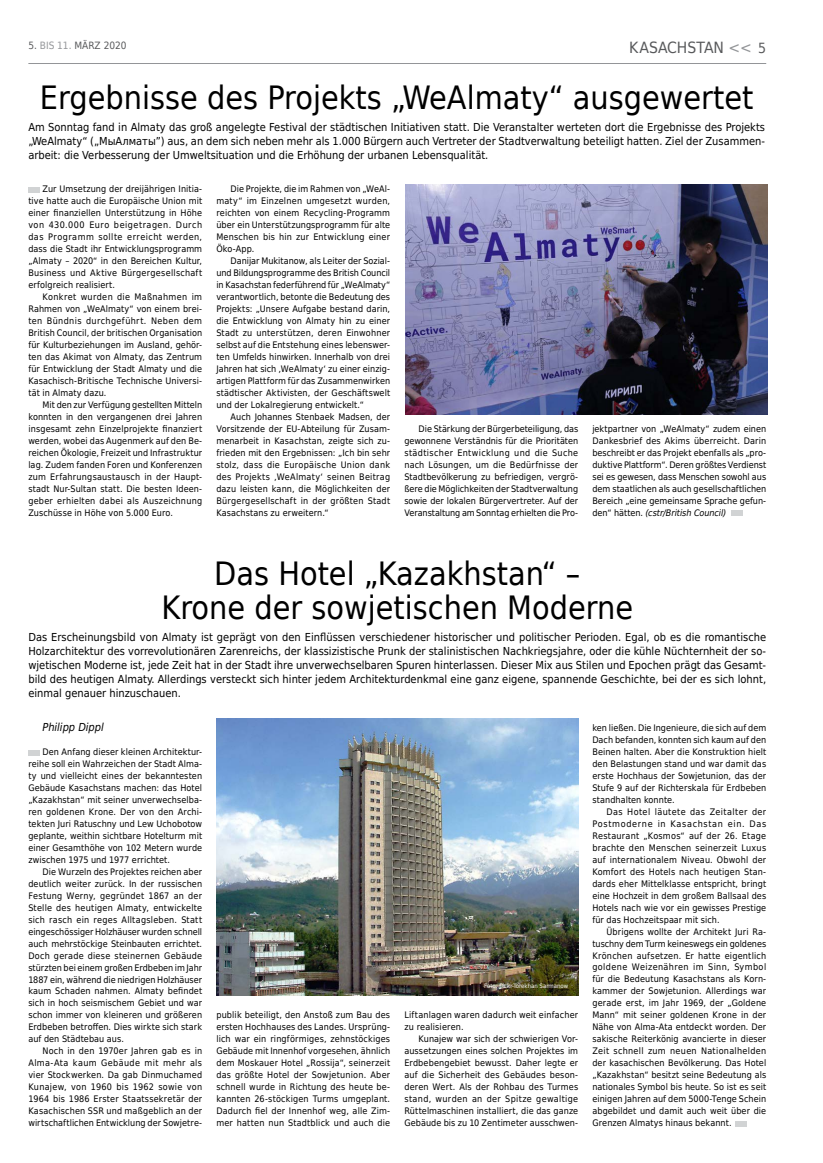
<style>
.page{position:relative;width:823px;height:1163px;background:#fff}
.page>*{position:absolute;margin:0;border:0;box-sizing:border-box;transform-origin:0 0}
.t1{font:32px/34px "DejaVu Sans";color:#000;text-align:center;scale:.9 1}
.t2{font:15.4px "DejaVu Sans";color:#58595b;scale:.91 1}
.t3{font:11px/14px "DejaVu Sans Condensed";color:#000;text-align:justify}
.t4{font:italic 11px "DejaVu Sans Condensed";letter-spacing:-.005em;color:#000}
.t5{font:10px "DejaVu Sans";color:#58595b;scale:.9 1}
.t6{font:9px/12px "DejaVu Sans Condensed";letter-spacing:.01em;color:#000;text-align:justify}
.t7{font:6px "DejaVu Sans Condensed";color:#fff}
.s1{color:#939598}
.s2{font-size:14px}
.s3{font-style:italic}
</style>
<div class="page">
<hr style="left:28px;top:63px;width:737px;height:1px;background:#939598">
<img style="left:405px;top:184px;width:361px;height:230px">
<div style="left:28px;top:187px;width:12px;height:5px;background:#d1d3d4"></div>
<div style="left:731px;top:510px;width:11px;height:5px;background:#d1d3d4"></div>
<img style="left:216px;top:718px;width:361px;height:277px">
<div style="left:28px;top:750px;width:12px;height:5px;background:#d1d3d4"></div>
<div style="left:735px;top:1120px;width:11px;height:5px;background:#d1d3d4"></div>
<p class="t5" style="left:28px;top:37px;width:111px">5. <span class="s1">BIS 11.</span> MÄRZ 2020</p>
<h2 class="t2" style="left:629px;top:35px;width:152px">KASACHSTAN <span class="s1">&lt;&lt;</span> <span class="s2">5</span></h2>
<h1 class="t1" style="left:40px;top:79px;width:793px">Ergebnisse des Projekts „WeAlmaty“ ausgewertet</h1>
<p class="t3" style="left:28px;top:120px;width:737px">Am Sonntag fand in Almaty das groß angelegte Festival der städtischen Initiativen statt. Die Veranstalter werteten dort die Ergebnisse des Projekts „WeAlmaty“ („МыАлматы”) aus, an dem sich neben mehr als 1.000 Bürgern auch Vertreter der Stadtverwaltung beteiligt hatten. Ziel der Zusammen&shy;arbeit: die Verbesserung der Umweltsituation und die Erhöhung der urbanen Lebensqualität.</p>
<p class="t6" style="left:28px;top:183px;width:175px;text-indent:14px">Zur Umsetzung der dreijährigen Initia&shy;tive hatte auch die Europäische Union mit einer finanziellen Unterstützung in Höhe von 430.000 Euro beigetragen. Durch das Programm sollte erreicht werden, dass die Stadt ihr Entwicklungsprogramm „Almaty – 2020“ in den Bereichen Kultur, Business und Aktive Bürgergesellschaft erfolgreich realisiert.</p>
<p class="t6" style="left:28px;top:290px;width:175px;text-indent:14px">Konkret wurden die Maßnahmen im Rahmen von „WeAlmaty“ von einem brei&shy;ten Bündnis durchgeführt. Neben dem British Council, der britischen Organisation für Kulturbeziehungen im Ausland, gehör&shy;ten das Akimat von Almaty, das Zentrum für Entwicklung der Stadt Almaty und die Kasachisch-Britische Technische Universi&shy;tät in Almaty dazu.</p>
<p class="t6" style="left:28px;top:398px;width:175px;text-indent:14px">Mit den zur Verfügung gestellten Mitteln konnten in den vergangenen drei Jahren insgesamt zehn Einzelprojekte finanziert werden, wobei das Augenmerk auf den Be&shy;reichen Ökologie, Freizeit und Infrastruktur lag. Zudem fanden Foren und Konferenzen zum Erfahrungsaustausch in der Haupt&shy;stadt Nur-Sultan statt. Die besten Ideen&shy;geber erhielten dabei als Auszeichnung Zuschüsse in Höhe von 5.000 Euro.</p>
<p class="t6" style="left:216px;top:183px;width:175px;text-indent:14px">Die Projekte, die im Rahmen von „WeAl&shy;maty“ im Einzelnen umgesetzt wurden, reichten von einem Recycling-Programm über ein Unterstützungsprogramm für alte Menschen bis hin zur Entwicklung einer Öko-App.</p>
<p class="t6" style="left:216px;top:254px;width:175px;text-indent:14px">Danijar Mukitanow, als Leiter der Sozial&shy;und Bildungsprogramme des British Council in Kasachstan federführend für „WeAlmaty“ verantwortlich, betonte die Bedeutung des Projekts: „Unsere Aufgabe bestand darin, die Entwicklung von Almaty hin zu einer Stadt zu unterstützen, deren Einwohner selbst auf die Entstehung eines lebenswer&shy;ten Umfelds hinwirken. Innerhalb von drei Jahren hat sich ‚WeAlmaty‘ zu einer einzig&shy;artigen Plattform für das Zusammenwirken städtischer Aktivisten, der Geschäftswelt und der Lokalregierung entwickelt.“</p>
<p class="t6" style="left:216px;top:410px;width:175px;text-indent:14px">Auch Johannes Stenbaek Madsen, der Vorsitzende der EU-Abteilung für Zusam&shy;menarbeit in Kasachstan, zeigte sich zu&shy;frieden mit den Ergebnissen: „Ich bin sehr stolz, dass die Europäische Union dank des Projekts ‚WeAlmaty‘ seinen Beitrag dazu leisten kann, die Möglichkeiten der Bürgergesellschaft in der größten Stadt Kasachstans zu erweitern.“</p>
<p class="t6" style="left:404px;top:422px;width:175px;text-indent:14px">Die Stärkung der Bürgerbeteiligung, das gewonnene Verständnis für die Prioritäten städtischer Entwicklung und die Suche nach Lösungen, um die Bedürfnisse der Stadtbevölkerung zu befriedigen, vergrö&shy;ßere die Möglichkeiten der Stadtverwaltung sowie der lokalen Bürgervertreter. Auf der Veranstaltung am Sonntag erhielten die Pro-</p>
<p class="t6" style="left:592px;top:422px;width:175px">jektpartner von „WeAlmaty“ zudem einen Dankesbrief des Akims überreicht. Darin beschreibt er das Projekt ebenfalls als „pro&shy;duktive Plattform“. Deren größtes Verdienst sei es gewesen, dass Menschen sowohl aus dem staatlichen als auch gesellschaftlichen Bereich „eine gemeinsame Sprache gefun&shy;den“ hätten. <span class="s3">(cstr/British Council)</span></p>
<h1 class="t1" style="left:161px;top:554px;width:525px">Das Hotel „Kazakhstan“ –<br>Krone der sowjetischen Moderne</h1>
<p class="t3" style="left:28px;top:629px;width:739px">Das Erscheinungsbild von Almaty ist geprägt von den Einflüssen verschiedener historischer und politischer Perioden. Egal, ob es die romantische Holzarchitektur des vorrevolutionären Zarenreichs, der klassizistische Prunk der stalinistischen Nachkriegsjahre, oder die kühle Nüchternheit der so&shy;wjetischen Moderne ist, jede Zeit hat in der Stadt ihre unverwechselbaren Spuren hinterlassen. Dieser Mix aus Stilen und Epochen prägt das Gesamt&shy;bild des heutigen Almaty. Allerdings versteckt sich hinter jedem Architekturdenkmal eine ganz eigene, spannende Geschichte, bei der es sich lohnt, einmal genauer hinzuschauen.</p>
<p class="t4" style="left:43px;top:719px;width:63px">Philipp Dippl</p>
<p class="t6" style="left:28px;top:745px;width:175px;text-indent:14px">Den Anfang dieser kleinen Architektur&shy;reihe soll ein Wahrzeichen der Stadt Alma&shy;ty und vielleicht eines der bekanntesten Gebäude Kasachstans machen: das Hotel „Kazakhstan“ mit seiner unverwechselba&shy;ren goldenen Krone. Der von den Archi&shy;tekten Juri Ratuschny und Lew Uchobotow geplante, weithin sichtbare Hotelturm mit einer Gesamthöhe von 102 Metern wurde zwischen 1975 und 1977 errichtet.</p>
<p class="t6" style="left:28px;top:865px;width:175px;text-indent:14px">Die Wurzeln des Projektes reichen aber deutlich weiter zurück. In der russischen Festung Werny, gegründet 1867 an der Stelle des heutigen Almaty, entwickelte sich rasch ein reges Alltagsleben. Statt eingeschössiger Holzhäuser wurden schnell auch mehrstöckige Steinbauten errichtet.<br>Doch gerade diese steinernen Gebäude stürzten bei einem großen Erdbeben im Jahr 1887 ein, während die niedrigen Holzhäuser kaum Schaden nahmen. Almaty befindet sich in hoch seismischem Gebiet und war schon immer von kleineren und größeren Erdbeben betroffen. Dies wirkte sich stark auf den Städtebau aus.</p>
<p class="t6" style="left:28px;top:1044px;width:175px;text-indent:14px">Noch in den 1970er Jahren gab es in Alma-Ata kaum Gebäude mit mehr als vier Stockwerken. Da gab Dinmuchamed Kunajew, von 1960 bis 1962 sowie von 1964 bis 1986 Erster Staatssekretär der Kasachischen SSR und maßgeblich an der wirtschaftlichen Entwicklung der Sowjetre-</p>
<p class="t7" style="left:484px;top:980px;width:85px">Foto: flickr-Torekhan Sarmanow</p>
<p class="t6" style="left:216px;top:1008px;width:175px">publik beteiligt, den Anstoß zum Bau des ersten Hochhauses des Landes. Ursprüng&shy;lich war ein ringförmiges, zehnstöckiges Gebäude mit Innenhof vorgesehen, ähnlich dem Moskauer Hotel „Rossija“, seinerzeit das größte Hotel der Sowjetunion. Aber schnell wurde in Richtung des heute be&shy;kannten 26-stöckigen Turms umgeplant.<br>Dadurch fiel der Innenhof weg, alle Zim&shy;mer hatten nun Stadtblick und auch die</p>
<p class="t6" style="left:404px;top:1008px;width:175px">Liftanlagen waren dadurch weit einfacher zu realisieren.</p>
<p class="t6" style="left:404px;top:1032px;width:175px;text-indent:14px">Kunajew war sich der schwierigen Vor&shy;aussetzungen eines solchen Projektes im Erdbebengebiet bewusst. Daher legte er auf die Sicherheit des Gebäudes beson&shy;deren Wert. Als der Rohbau des Turmes stand, wurden an der Spitze gewaltige Rüttelmaschinen installiert, die das ganze Gebäude bis zu 10 Zentimeter ausschwen-</p>
<p class="t6" style="left:592px;top:721px;width:175px">ken ließen. Die Ingenieure, die sich auf dem Dach befanden, konnten sich kaum auf den Beinen halten. Aber die Konstruktion hielt den Belastungen stand und war damit das erste Hochhaus der Sowjetunion, das der Stufe 9 auf der Richterskala für Erdbeben standhalten konnte.</p>
<p class="t6" style="left:592px;top:805px;width:175px;text-indent:14px">Das Hotel läutete das Zeitalter der Postmoderne in Kasachstan ein. Das Restaurant „Kosmos“ auf der 26. Etage brachte den Menschen seinerzeit Luxus auf internationalem Niveau. Obwohl der Komfort des Hotels nach heutigen Stan&shy;dards eher Mittelklasse entspricht, bringt eine Hochzeit in dem großem Ballsaal des Hotels nach wie vor ein gewisses Prestige für das Hochzeitspaar mit sich.</p>
<p class="t6" style="left:592px;top:924px;width:175px;text-indent:14px">Übrigens wollte der Architekt Juri Ra&shy;tuschny dem Turm keineswegs ein goldenes Krönchen aufsetzen. Er hatte eigentlich goldene Weizenähren im Sinn, Symbol für die Bedeutung Kasachstans als Korn&shy;kammer der Sowjetunion. Allerdings war gerade erst, im Jahr 1969, der „Goldene Mann“ mit seiner goldenen Krone in der Nähe von Alma-Ata entdeckt worden. Der sakische Reiterkönig avancierte in dieser Zeit schnell zum neuen Nationalhelden der kasachischen Bevölkerung. Das Hotel „Kazakhstan“ besitzt seine Bedeutung als nationales Symbol bis heute. So ist es seit einigen Jahren auf dem 5000-Tenge Schein abgebildet und damit auch weit über die Grenzen Almatys hinaus bekannt.</p>
</div>
